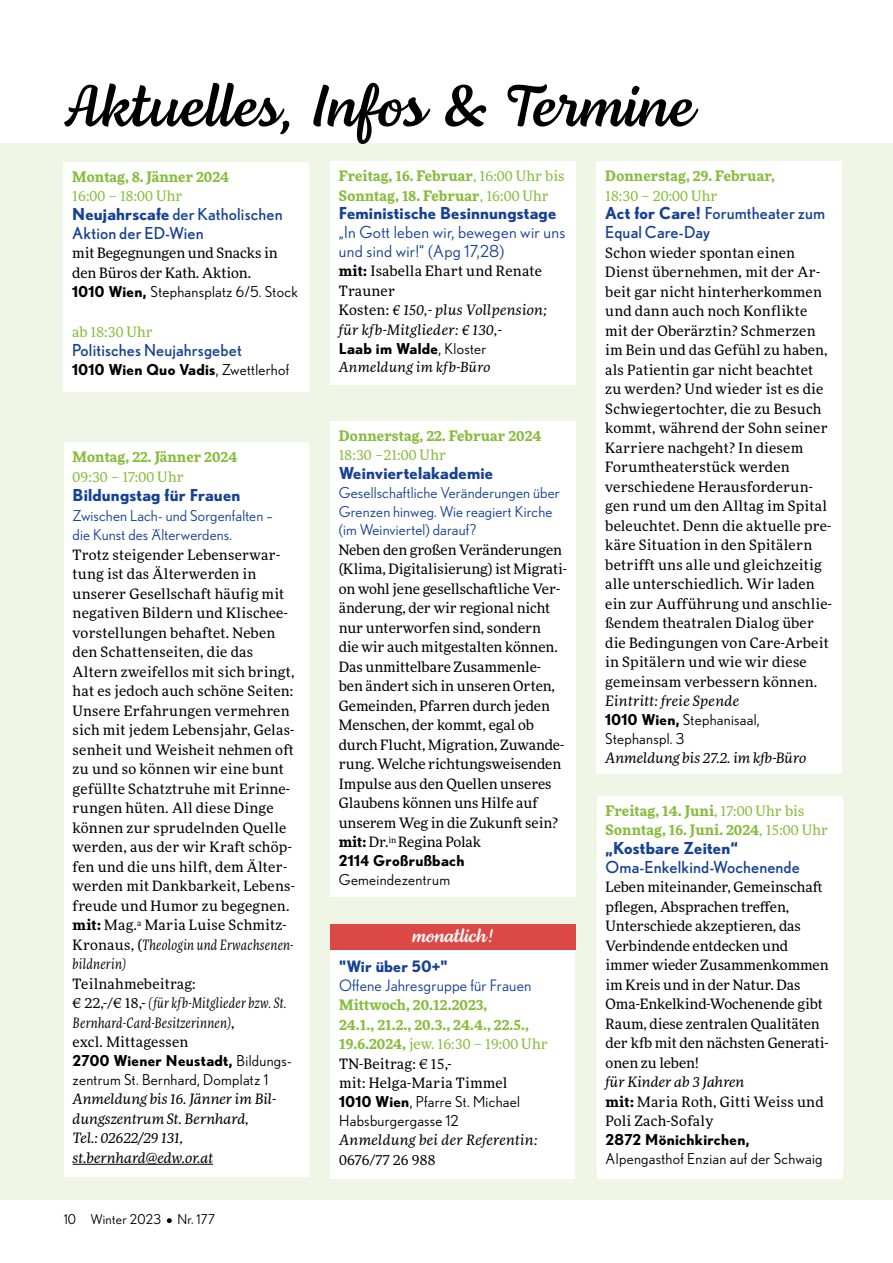
<style>
.page{position:relative;width:893px;height:1263px;background:#fff}
.page>*{position:absolute;margin:0;border:0;box-sizing:border-box;transform-origin:0 0}
.t1{font:59.7px "Lemongrass Script";color:#000}
.t2{font:18.9px "Lemongrass Script";color:#fff}
.t3{font:16.5px/18.8px "Nobel";letter-spacing:.01em;color:#164194}
.t4{font:700 16.5px "Nobel";letter-spacing:.01em;color:#164194}
.t5{font:16.5px/18.8px "Nobel";letter-spacing:.02em;color:#164194}
.t6{font:15.75px "Nobel";letter-spacing:.01em;color:#164194}
.t7{font:700 15.75px "Nobel";letter-spacing:.01em;color:#164194}
.t8{font:15px/18.8px "Nobel";letter-spacing:.02em;color:#000}
.t9{font:15px/18.8px "Nobel";letter-spacing:.01em;color:#164194}
.t10{font:700 15px "Nobel";letter-spacing:.02em;color:#000}
.t11{font:14.25px/19.5px "More Pro";letter-spacing:.02em;color:#000}
.t12{font:14.25px/19.5px "More Pro";color:#000}
.t13{font:700 14.25px/19.5px "More Pro";letter-spacing:.01em;color:#86bd3b}
.t14{font:italic 14.25px/19.5px "More Pro";letter-spacing:.02em;color:#000}
.t15{font:italic 14.25px/19.5px "More Pro";color:#000}
.t16{font:italic condensed 14.25px/19.5px "More Pro";letter-spacing:.02em;color:#000}
.t17{font:14.25px "More Pro";letter-spacing:.01em;color:#86bd3b}
.t18{font:italic 13.8px "More Pro";letter-spacing:.02em;color:#000}
.t19{font:13.5px "Nobel";letter-spacing:.02em;color:#000}
.s1{font-weight:700}
.s2{font-weight:400}
.s3{font-weight:700;font-style:normal}
.s4{font-style:normal}
.s5{font-style:italic;font-stretch:condensed}
.s6{font-style:normal;font-stretch:normal}
.s7{font-style:italic}
.s8{font-weight:400;color:#000}
</style>
<div class="page">
<svg style="left:167px;top:1218px;width:5px;height:5px"></svg>
<div style="left:0;top:143px;width:893px;height:1056px;background:#eff6e5"></div>
<div style="left:64px;top:162px;width:245px;height:229px;background:#fff"></div>
<div style="left:64px;top:442px;width:245px;height:735px;background:#fff"></div>
<hr style="left:73px;top:1164px;width:140px;height:1px;background:#000">
<div style="left:330px;top:161px;width:245px;height:224px;background:#fff"></div>
<div style="left:597px;top:161px;width:245px;height:613px;background:#fff"></div>
<div style="left:330px;top:421px;width:245px;height:476px;background:#fff"></div>
<div style="left:597px;top:796px;width:245px;height:382px;background:#fff"></div>
<div style="left:331px;top:951px;width:244px;height:228px;background:#fff"></div>
<div style="left:330px;top:924px;width:245px;height:26px;background:#db4846"></div>
<h1 class="t1" style="left:64px;top:70px;width:631px">Aktuelles, Infos &amp; Termine</h1>
<p class="t13" style="left:72px;top:166px;width:158px">Montag, 8. Jänner 2024</p>
<p class="t17" style="left:72px;top:187px;width:112px">16:00 – 18:00 Uhr</p>
<p class="t3" style="left:72px;top:205px;width:212px"><span class="s1">Neujahrscafe</span> der Katholischen<br>Aktion der ED-Wien</p>
<p class="t12" style="left:72px;top:243px;width:207px">mit Begegnungen und Snacks in den Büros der Kath. Aktion.</p>
<p class="t8" style="left:72px;top:282px;width:227px"><span class="s1">1010 Wien,</span> Stephansplatz 6/5. Stock</p>
<p class="t17" style="left:72px;top:323px;width:82px">ab 18:30 Uhr</p>
<p class="t3" style="left:72px;top:341px;width:171px">Politisches Neujahrsgebet</p>
<p class="t10" style="left:72px;top:361px;width:219px">1010 Wien Quo Vadis<span class="s2">, Zwettlerhof</span></p>
<p class="t13" style="left:339px;top:165px;width:227px">Freitag, 16. Februar<span class="s2">, 16:00 Uhr bis<br></span>Sonntag, 18. Februar<span class="s2">, 16:00 Uhr</span></p>
<p class="t4" style="left:339px;top:204px;width:219px">Feministische Besinnungstage</p>
<p class="t5" style="left:339px;top:223px;width:228px">„In Gott leben wir, bewegen wir uns und sind wir!“ (Apg 17,28)</p>
<p class="t14" style="left:339px;top:261px;width:210px"><span class="s3">mit:</span> <span class="s4">Isabella Ehart und Renate<br>Trauner<br>Kosten:</span> € 150,- plus Vollpension; für kfb-Mitglieder: € 130,-</p>
<p class="t10" style="left:339px;top:339px;width:149px">Laab im Walde<span class="s2">, Kloster</span></p>
<p class="t18" style="left:339px;top:358px;width:153px">Anmeldung im kfb-Büro</p>
<p class="t13" style="left:605px;top:165px;width:171px">Donnerstag, 29. Februar,</p>
<p class="t17" style="left:605px;top:186px;width:114px">18:30 – 20:00 Uhr</p>
<p class="t3" style="left:605px;top:204px;width:221px"><span class="s1">Act for Care!</span> Forumtheater zum<br>Equal Care-Day</p>
<p class="t11" style="left:605px;top:242px;width:228px">Schon wieder spontan einen<br>Dienst übernehmen, mit der Ar&shy;beit gar nicht hinterherkommen und dann auch noch Konflikte mit der Oberärztin? Schmerzen im Bein und das Gefühl zu haben, als Patientin gar nicht beachtet zu werden? Und wieder ist es die<br>Schwiegertochter, die zu Besuch kommt, während der Sohn seiner<br>Karriere nachgeht? In diesem<br>Forumtheaterstück werden verschiedene Herausforderun&shy;gen rund um den Alltag im Spital beleuchtet. Denn die aktuelle pre&shy;käre Situation in den Spitälern betrifft uns alle und gleichzeitig alle unterschiedlich. Wir laden ein zur Aufführung und anschlie&shy;ßendem theatralen Dialog über die Bedingungen von Care-Arbeit in Spitälern und wie wir diese gemeinsam verbessern können.</p>
<p class="t14" style="left:605px;top:691px;width:135px">Eintritt: freie Spende</p>
<p class="t8" style="left:605px;top:710px;width:156px"><span class="s1">1010 Wien,</span> Stephanisaal,<br>Stephanspl. 3</p>
<p class="t15" style="left:605px;top:748px;width:202px">Anmeldung bis 27.2. im kfb-Büro</p>
<p class="t13" style="left:339px;top:425px;width:204px">Donnerstag, 22. Februar 2024</p>
<p class="t17" style="left:339px;top:445px;width:109px">18:30 –21:00 Uhr</p>
<p class="t4" style="left:339px;top:463px;width:156px">Weinviertelakademie</p>
<p class="t9" style="left:339px;top:483px;width:222px">Gesellschaftliche Veränderungen über<br>Grenzen hinweg. Wie reagiert Kirche (im Weinviertel) darauf?</p>
<p class="t12" style="left:339px;top:539px;width:230px">Neben den großen Veränderungen (Klima, Digitalisierung) ist Migrati&shy;on wohl jene gesellschaftliche Ver&shy;änderung, der wir regional nicht nur unterworfen sind, sondern<br>die wir auch mitgestalten können.<br>Das unmittelbare Zusammenle&shy;ben ändert sich in unseren Orten,<br>Gemeinden, Pfarren durch jeden<br>Menschen, der kommt, egal ob durch Flucht, Migration, Zuwande&shy;rung. Welche richtungsweisenden<br>Impulse aus den Quellen unseres<br>Glaubens können uns Hilfe auf unserem Weg in die Zukunft sein? <span class="s1">mit:</span> Dr.<sup>in</sup> Regina Polak</p>
<p class="t10" style="left:339px;top:852px;width:127px">2114 Großrußbach</p>
<p class="t8" style="left:339px;top:870px;width:113px">Gemeindezentrum</p>
<p class="t13" style="left:73px;top:446px;width:166px">Montag, 22. Jänner 2024</p>
<p class="t17" style="left:73px;top:467px;width:113px">09:30 – 17:00 Uhr</p>
<p class="t4" style="left:73px;top:485px;width:169px">Bildungstag für Frauen</p>
<p class="t9" style="left:73px;top:505px;width:202px;line-height:19.5px">Zwischen Lach- und Sorgenfalten – die Kunst des Älterwerdens.</p>
<p class="t11" style="left:73px;top:544px;width:224px">Trotz steigender Lebenserwar&shy;tung ist das Älterwerden in unserer Gesellschaft häufig mit negativen Bildern und Klischee&shy;vorstellungen behaftet. Neben den Schattenseiten, die das<br>Altern zweifellos mit sich bringt, hat es jedoch auch schöne Seiten:<br>Unsere Erfahrungen vermehren sich mit jedem Lebensjahr, Gelas&shy;senheit und Weisheit nehmen oft zu und so können wir eine bunt gefüllte Schatztruhe mit Erinne&shy;rungen hüten. All diese Dinge können zur sprudelnden Quelle werden, aus der wir Kraft schöp&shy;fen und die uns hilft, dem Älter&shy;werden mit Dankbarkeit, Lebens&shy;freude und Humor zu begegnen. <span class="s1">mit:</span> Mag.<sup>a</sup> Maria Luise Schmitz-<br>Kronaus, (<span class="s5">Theologin und Erwachsenen&shy;bildnerin)</span></p>
<p class="t16" style="left:73px;top:973px;width:215px"><span class="s6">Teilnahmebeitrag:<br>€ 22,-/€ 18,-</span> (für kfb-Mitglieder bzw. St.<br>Bernhard-Card-Besitzerinnen)<span class="s6">,<br>excl. Mittagessen</span></p>
<p class="t8" style="left:73px;top:1051px;width:221px"><span class="s1">2700 Wiener Neustadt,</span> Bildungs&shy;zentrum St. Bernhard, Domplatz 1</p>
<p class="t15" style="left:73px;top:1089px;width:205px">Anmeldung bis 16. Jänner im Bil&shy;dungszentrum St. Bernhard,<br>Tel.: 02622/29 131, st.bernhard@edw.or.at</p>
<p class="t13" style="left:606px;top:800px;width:224px">Freitag, 14. Juni<span class="s2">, 17:00 Uhr bis<br></span>Sonntag, 16. Juni. 2024<span class="s2">, 15:00 Uhr</span></p>
<p class="t4" style="left:606px;top:838px;width:134px">„Kostbare Zeiten“</p>
<p class="t3" style="left:606px;top:857px;width:196px">Oma-Enkelkind-Wochenende</p>
<p class="t12" style="left:606px;top:877px;width:224px">Leben miteinander, Gemeinschaft pflegen, Absprachen treffen,<br>Unterschiede akzeptieren, das<br>Verbindende entdecken und immer wieder Zusammenkommen im Kreis und in der Natur. Das<br>Oma-Enkelkind-Wochenende gibt<br>Raum, diese zentralen Qualitäten der kfb mit den nächsten Generati&shy;onen zu leben!</p>
<p class="t11" style="left:606px;top:1072px;width:219px"><span class="s7">für Kinder ab 3 Jahren<br></span><span class="s1">mit:</span> Maria Roth, Gitti Weiss und<br>Poli Zach-Sofaly</p>
<p class="t10" style="left:606px;top:1131px;width:145px">2872 Mönichkirchen,</p>
<p class="t8" style="left:606px;top:1149px;width:219px">Alpengasthof Enzian auf der Schwaig</p>
<h2 class="t2" style="left:412px;top:925px;width:83px">monatlich!</h2>
<p class="t7" style="left:339px;top:957px;width:110px">"Wir über 50+"</p>
<p class="t6" style="left:339px;top:976px;width:194px">Offene Jahresgruppe für Frauen</p>
<p class="t13" style="left:339px;top:994px;width:210px">Mittwoch, 20.12.2023,<br>24.1., 21.2., 20.3., 24.4., 22.5.,<br>19.6.2024, <span class="s2">jew. 16:30 – 19:00 Uhr<br></span><span class="s8">TN-Beitrag: € 15,-<br>mit: Helga-Maria Timmel</span></p>
<p class="t8" style="left:339px;top:1092px;width:182px"><span class="s1">1010 Wien</span>, Pfarre St. Michael<br>Habsburgergasse 12</p>
<p class="t14" style="left:339px;top:1130px;width:200px">Anmeldung bei der Referentin:</p>
<p class="t11" style="left:339px;top:1149px;width:98px">0676/77 26 988</p>
<p class="t19" style="left:64px;top:1211px;width:153px">10 Winter 2023 Nr. 177</p>
</div>
